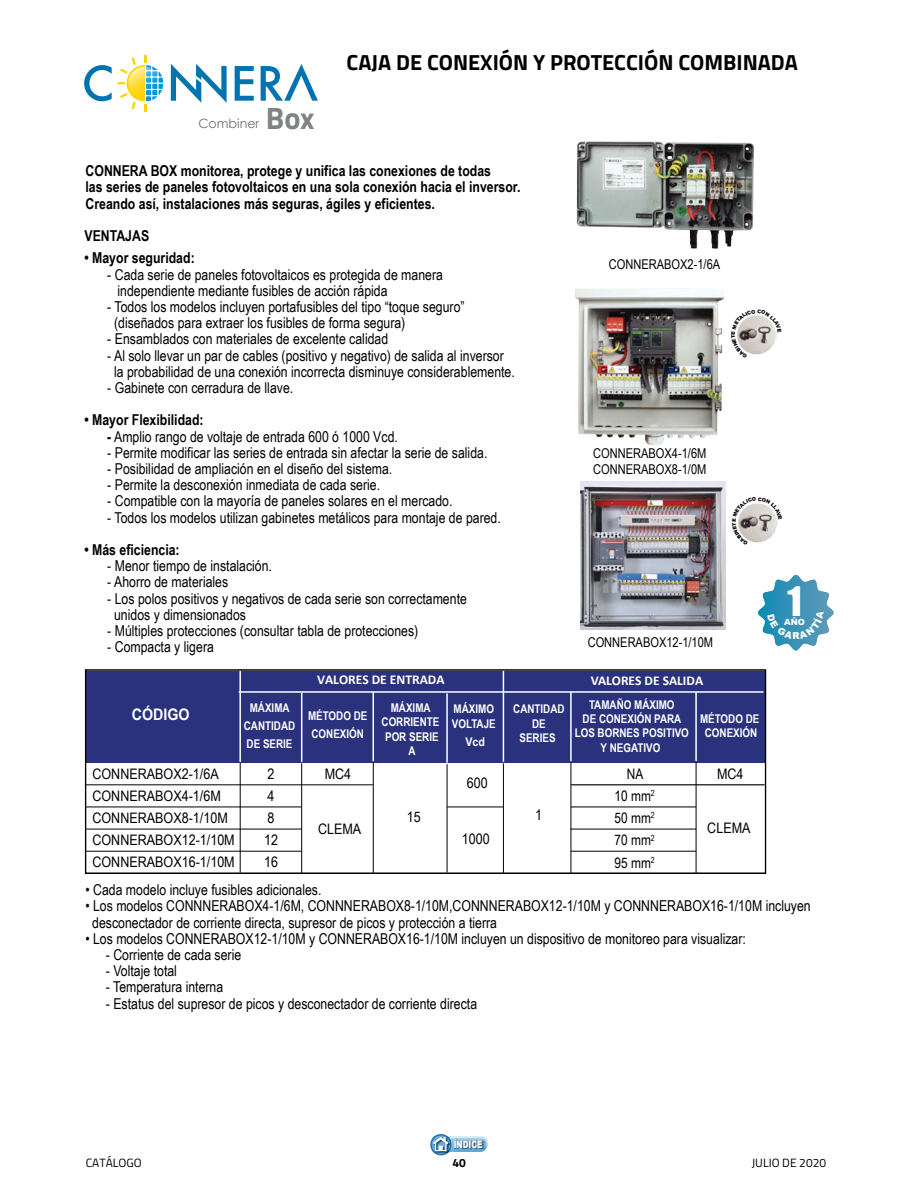
<style>
.page{position:relative;width:918px;height:1188px;background:#fff}
.page>*{position:absolute;margin:0;border:0;box-sizing:border-box;transform-origin:0 0}
.t1{font:37.35px "Impact";color:#fff}
.t2{font:700 30.9px "Titillium Web";color:#808285}
.t3{font:700 21.9px "Titillium Web";color:#000}
.t4{font:700 15.9px "Arial Narrow";color:#fff;scale:1.09 1}
.t5{font:15px/16.2px "Arial Narrow";color:#000}
.t6{font:700 15px/16.2px "Arial Narrow";color:#000}
.t7{font:14.55px "Arial Narrow";color:#000;scale:1.06 1}
.t8{font:14.55px/22.2px "Arial Narrow";color:#000;text-align:center}
.t9{font:13.5px/16.2px "Arial Narrow";color:#000}
.t10{font:700 13.5px "Calibri";color:#fff}
.t11{font:12.9px "Century Gothic";color:#6d6e71}
.t12{font:700 12px/14.4px "Arial Narrow";color:#fff;text-align:center}
.t13{font:12px "Titillium Web";color:#000}
.t14{font:700 12px "Arial Narrow";color:#fff;scale:1.09 1}
.t15{font:700 12px "Titillium Web";color:#000}
.t16{font:900 10.05px "Arial";color:#fff;scale:.74 1}
.t17{font:900 8.55px "Arial";color:#fff}
.s1{font-weight:700}
</style>
<div class="page">
<svg style="left:430px;top:1134px;width:57px;height:21px"></svg>
<div style="left:86px;top:671px;width:679px;height:92px;background:#2a317d"></div>
<hr style="left:301px;top:763px;width:1px;height:110px;background:#000">
<hr style="left:447px;top:764px;width:1px;height:109px;background:#000">
<hr style="left:503px;top:763px;width:1px;height:110px;background:#000">
<hr style="left:571px;top:763px;width:1px;height:110px;background:#000">
<hr style="left:571px;top:785px;width:194px;height:1px;background:#000">
<hr style="left:447px;top:807px;width:56px;height:1px;background:#000">
<hr style="left:571px;top:807px;width:125px;height:1px;background:#000">
<hr style="left:570px;top:829px;width:126px;height:1px;background:#000">
<hr style="left:571px;top:851px;width:125px;height:1px;background:#000">
<hr style="left:696px;top:761px;width:1px;height:112px;background:#000">
<hr style="left:239px;top:691px;width:524px;height:2px;background:#fff">
<hr style="left:239px;top:671px;width:2px;height:91px;background:#fff">
<hr style="left:301px;top:693px;width:1px;height:69px;background:#fff">
<hr style="left:373px;top:762px;width:1px;height:111px;background:#000">
<hr style="left:446px;top:693px;width:2px;height:70px;background:#fff">
<hr style="left:240px;top:763px;width:1px;height:110px;background:#000">
<hr style="left:503px;top:671px;width:1px;height:91px;background:#fff">
<hr style="left:695px;top:692px;width:2px;height:69px;background:#fff">
<hr style="left:570px;top:692px;width:2px;height:69px;background:#fff">
<hr style="left:86px;top:784px;width:287px;height:1px;background:#000">
<hr style="left:86px;top:807px;width:215px;height:1px;background:#000">
<hr style="left:86px;top:829px;width:215px;height:1px;background:#000">
<hr style="left:86px;top:851px;width:215px;height:1px;background:#000">
<hr style="left:373px;top:692px;width:1px;height:69px;background:#fff">
<img style="left:576px;top:141px;width:178px;height:108px">
<img style="left:580px;top:482px;width:145px;height:147px">
<img style="left:576px;top:289px;width:148px;height:155px">
<div style="left:85px;top:669px;width:681px;height:205px;border:1px solid #000"></div>
<svg style="left:171px;top:64px;width:56px;height:39px"></svg>
<svg style="left:235px;top:66px;width:19px;height:35px"></svg>
<svg style="left:261px;top:64px;width:57px;height:37px"></svg>
<svg style="left:84px;top:65px;width:28px;height:36px"></svg>
<svg style="left:118px;top:55px;width:45px;height:56px"></svg>
<svg style="left:738px;top:503px;width:40px;height:40px"></svg>
<svg style="left:737px;top:315px;width:40px;height:40px"></svg>
<svg style="left:758px;top:575px;width:76px;height:75px"></svg>
<p class="t11" style="left:198px;top:116px;width:63px">Combiner</p>
<h2 class="t2" style="left:266px;top:95px;width:50px">Box</h2>
<h3 class="t3" style="left:347px;top:45px;width:453px">CAJA DE CONEXIÓN Y PROTECCIÓN COMBINADA</h3>
<p class="t6" style="left:86px;top:163px;width:436px">CONNERA BOX monitorea, protege y unifica las conexiones de todas<br>las series de paneles fotovoltaicos en una sola conexión hacia el inversor.<br>Creando así, instalaciones más seguras, ágiles y eficientes.</p>
<p class="t6" style="left:85px;top:228px;width:66px">VENTAJAS</p>
<p class="t6" style="left:85px;top:250px;width:112px">• Mayor seguridad:</p>
<p class="t5" style="left:118px;top:266px;width:327px;text-indent:-10px">- Cada serie de paneles fotovoltaicos es protegida de manera independiente mediante fusibles de acción rápida</p>
<p class="t5" style="left:114px;top:298px;width:352px;text-indent:-7px">- Todos los modelos incluyen portafusibles del tipo “toque seguro” (diseñados para extraer los fusibles de forma segura)</p>
<p class="t5" style="left:107px;top:330px;width:282px">- Ensamblados con materiales de excelente calidad</p>
<p class="t5" style="left:114px;top:347px;width:402px;text-indent:-7px">- Al solo llevar un par de cables (positivo y negativo) de salida al inversor la probabilidad de una conexión incorrecta disminuye considerablemente.</p>
<p class="t5" style="left:107px;top:379px;width:187px">- Gabinete con cerradura de llave.</p>
<p class="t6" style="left:85px;top:412px;width:121px">• Mayor Flexibilidad:</p>
<p class="t5" style="left:107px;top:428px;width:292px"><span class="s1">-</span> Amplio rango de voltaje de entrada 600 ó 1000 Vcd.</p>
<p class="t5" style="left:107px;top:444px;width:382px">- Permite modificar las series de entrada sin afectar la serie de salida.</p>
<p class="t5" style="left:107px;top:460px;width:287px">- Posibilidad de ampliación en el diseño del sistema.</p>
<p class="t5" style="left:107px;top:476px;width:274px">- Permite la desconexión inmediata de cada serie.</p>
<p class="t5" style="left:107px;top:492px;width:347px">- Compatible con la mayoría de paneles solares en el mercado.</p>
<p class="t5" style="left:107px;top:509px;width:395px">- Todos los modelos utilizan gabinetes metálicos para montaje de pared.</p>
<p class="t6" style="left:85px;top:541px;width:97px">• Más eficiencia:</p>
<p class="t5" style="left:107px;top:557px;width:166px">- Menor tiempo de instalación.</p>
<p class="t5" style="left:107px;top:573px;width:123px">- Ahorro de materiales</p>
<p class="t5" style="left:114px;top:590px;width:354px;text-indent:-7px">- Los polos positivos y negativos de cada serie son correctamente unidos y dimensionados</p>
<p class="t5" style="left:107px;top:622px;width:313px">- Múltiples protecciones (consultar tabla de protecciones)</p>
<p class="t5" style="left:107px;top:638px;width:108px">- Compacta y ligera</p>
<p class="t9" style="left:609px;top:255px;width:113px">CONNERABOX2-1/6A</p>
<p class="t9" style="left:593px;top:444px;width:115px">CONNERABOX4-1/6M<br>CONNERABOX8-1/0M</p>
<p class="t9" style="left:588px;top:633px;width:127px">CONNERABOX12-1/10M</p>
<p class="t4" style="left:132px;top:706px;width:54px">CÓDIGO</p>
<p class="t10" style="left:317px;top:671px;width:129px">VALORES DE ENTRADA</p>
<p class="t10" style="left:591px;top:672px;width:114px">VALORES DE SALIDA</p>
<p class="t12" style="left:244px;top:698px;width:53px;line-height:18.1px">MÁXIMA<br>CANTIDAD<br>DE SERIE</p>
<p class="t12" style="left:308px;top:706px;width:61px;line-height:18.1px;text-align:left">MÉTODO DE<br>CONEXIÓN</p>
<p class="t12" style="left:382px;top:701px;width:59px">MÁXIMA<br>CORRIENTE<br>POR SERIE<br>A</p>
<p class="t12" style="left:452px;top:702px;width:45px;text-align:left">MÁXIMO<br>VOLTAJE</p>
<p class="t14" style="left:465px;top:735px;width:20px">Vcd</p>
<p class="t12" style="left:513px;top:702px;width:53px">CANTIDAD<br>DE<br>SERIES</p>
<p class="t12" style="left:575px;top:697px;width:116px">TAMAÑO MÁXIMO<br>DE CONEXIÓN PARA<br>LOS BORNES POSITIVO<br>Y NEGATIVO</p>
<p class="t12" style="left:700px;top:711px;width:61px">MÉTODO DE<br>CONEXIÓN</p>
<p class="t7" style="left:92px;top:763px;width:121px">CONNERABOX2-1/6A</p>
<p class="t7" style="left:268px;top:763px;width:8px">2</p>
<p class="t7" style="left:325px;top:763px;width:27px">MC4</p>
<p class="t8" style="left:615px;top:762px;width:42px">NA<br>10 mm<sup>2<br></sup>50 mm<sup>2<br></sup>70 mm<sup>2<br></sup>95 mm<sup>2</sup></p>
<p class="t7" style="left:717px;top:763px;width:27px">MC4</p>
<p class="t7" style="left:467px;top:773px;width:21px">600</p>
<p class="t7" style="left:92px;top:785px;width:123px">CONNERABOX4-1/6M</p>
<p class="t7" style="left:268px;top:785px;width:8px">4</p>
<p class="t7" style="left:535px;top:804px;width:8px">1</p>
<p class="t7" style="left:407px;top:807px;width:15px">15</p>
<p class="t7" style="left:92px;top:807px;width:129px">CONNERABOX8-1/10M</p>
<p class="t7" style="left:268px;top:807px;width:8px">8</p>
<p class="t7" style="left:92px;top:829px;width:136px">CONNERABOX12-1/10M</p>
<p class="t7" style="left:264px;top:829px;width:15px">12</p>
<p class="t7" style="left:462px;top:828px;width:28px">1000</p>
<p class="t7" style="left:92px;top:852px;width:136px">CONNERABOX16-1/10M</p>
<p class="t7" style="left:264px;top:852px;width:15px">16</p>
<p class="t7" style="left:318px;top:818px;width:42px">CLEMA</p>
<p class="t7" style="left:707px;top:818px;width:42px">CLEMA</p>
<h1 class="t1" style="left:787px;top:578px;width:16px">1</h1>
<p class="t17" style="left:784px;top:617px;width:22px">AÑO</p>
<p class="t5" style="left:85px;top:881px;width:238px">• Cada modelo incluye fusibles adicionales.</p>
<p class="t5" style="left:92px;top:897px;width:720px;text-indent:-7px">• Los modelos CONNNERABOX4-1/6M, CONNNERABOX8-1/10M,CONNNERABOX12-1/10M y CONNNERABOX16-1/10M incluyen desconectador de corriente directa, supresor de picos y protección a tierra</p>
<p class="t5" style="left:85px;top:930px;width:662px">• Los modelos CONNERABOX12-1/10M y CONNERABOX16-1/10M incluyen un dispositivo de monitoreo para visualizar:</p>
<p class="t5" style="left:106px;top:946px;width:137px">- Corriente de cada serie</p>
<p class="t5" style="left:106px;top:962px;width:73px">- Voltaje total</p>
<p class="t5" style="left:106px;top:978px;width:119px">- Temperatura interna</p>
<p class="t5" style="left:106px;top:995px;width:373px">- Estatus del supresor de picos y desconectador de corriente directa</p>
<p class="t16" style="left:454px;top:1139px;width:41px">ÍNDICE</p>
<p class="t15" style="left:452px;top:1154px;width:15px">40</p>
<p class="t13" style="left:752px;top:1154px;width:76px">JULIO DE 2020</p>
</div>
